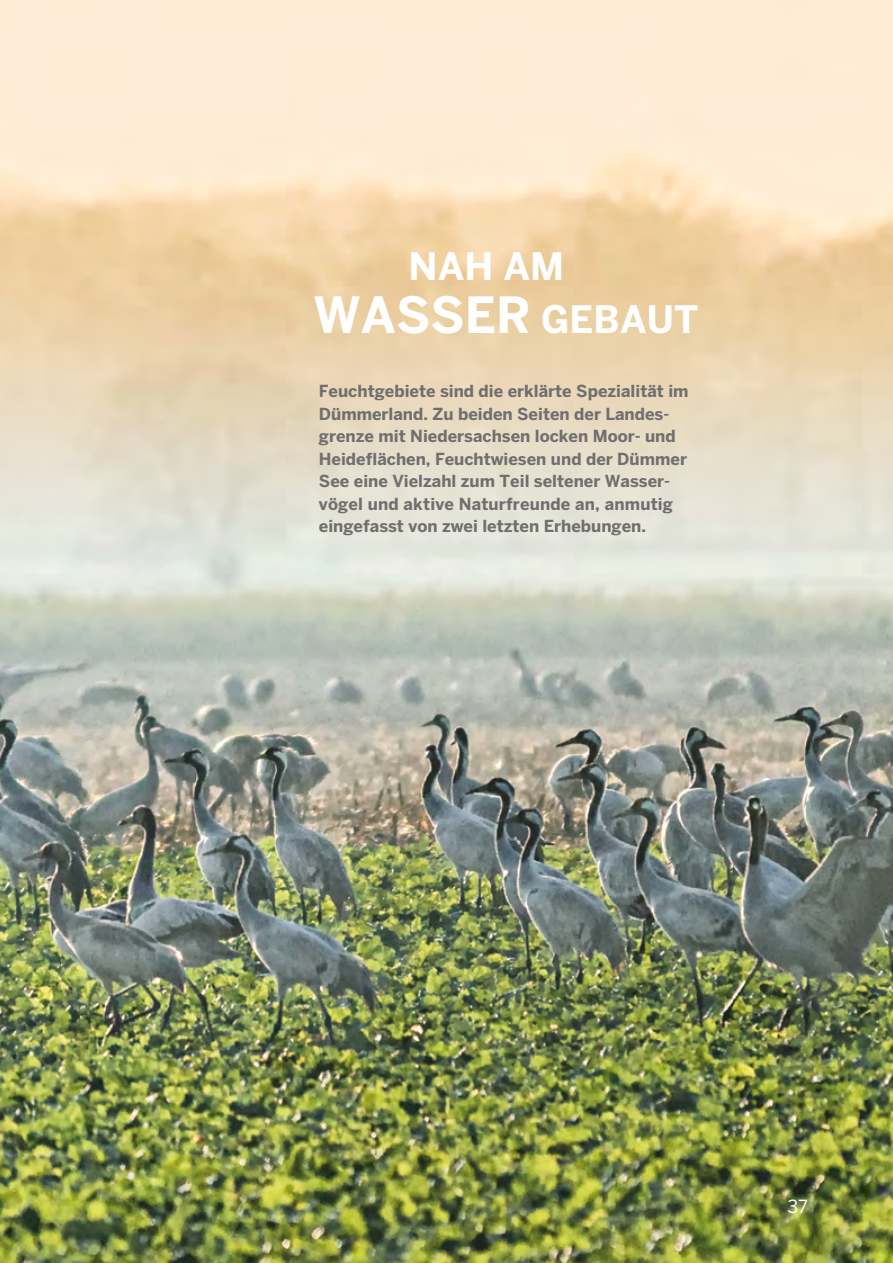
<style>
.page{position:relative;width:893px;height:1263px;background:#fff}
.page>*{position:absolute;margin:0;border:0;box-sizing:border-box;transform-origin:0 0}
.t1{font:700 49.5px "Benton Sans";color:#fff}
.t2{font:700 37.5px "Benton Sans";color:#fff}
.t3{font:18px "Benton Sans";color:#fff}
.t4{font:700 16.5px/22.5px "Benton Sans";color:#706f6f}
.s1{font-size:37.5px}
</style>
<div class="page">
<img style="left:0;top:0;width:893px;height:1263px">
<h2 class="t2" style="left:408px;top:244px;width:157px">NAH AM</h2>
<h1 class="t1" style="left:314px;top:285px;width:386px">WASSER <span class="s1">GEBAUT</span></h1>
<p class="t4" style="left:319px;top:380px;width:371px">Feuchtgebiete sind die erklärte Spezialität im</p>
<p class="t4" style="left:319px;top:425px;width:370px">grenze mit Niedersachsen locken Moor- und<br>Heideflächen, Feuchtwiesen und der Dümmer</p>
<p class="t4" style="left:319px;top:492px;width:356px">vögel und aktive Naturfreunde an, anmutig eingefasst von zwei letzten Erhebungen.</p>
<p class="t4" style="left:319px;top:402px;width:352px">Dümmerland. Zu beiden Seiten der Landes-</p>
<p class="t4" style="left:319px;top:470px;width:353px">See eine Vielzahl zum Teil seltener Wasser-</p>
<p class="t3" style="left:787px;top:1195px;width:22px">37</p>
</div>
